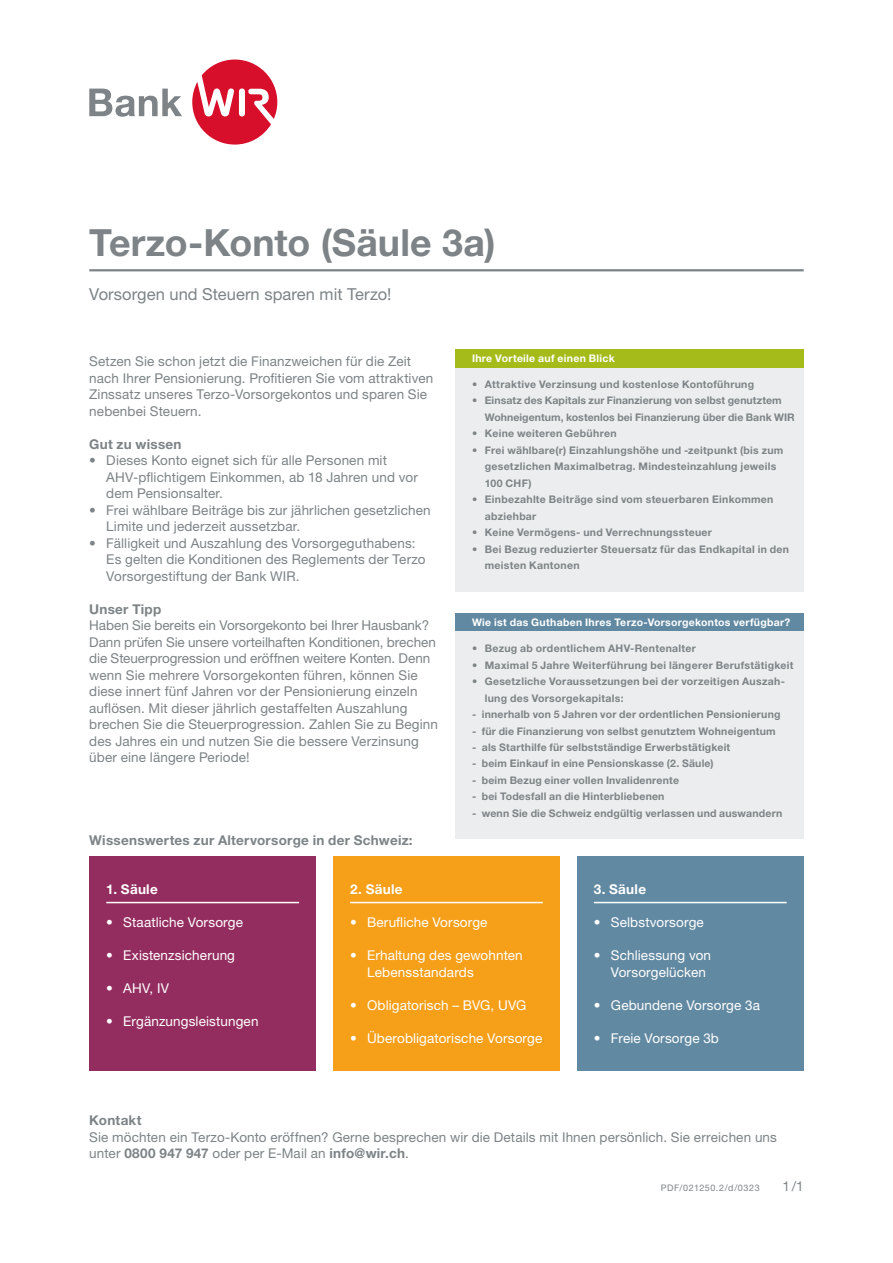
<style>
.page{position:relative;width:893px;height:1263px;background:#fff}
.page>*{position:absolute;margin:0;border:0;box-sizing:border-box;transform-origin:0 0}
.t1{font:700 37.5px "Helvetica Neue LT Pro";color:#7d8386}
.t2{font:16.5px "Helvetica Neue LT Pro";color:#7d8386}
.t3{font:13.5px/16.5px "Helvetica Neue LT Pro";letter-spacing:.01em;color:#7d8386}
.t4{font:13.5px/16.5px "Helvetica Neue LT Pro";letter-spacing:.01em;color:#fff}
.t5{font:700 13.5px "Helvetica Neue LT Pro";letter-spacing:.02em;color:#7d8386}
.t6{font:700 13.5px "Helvetica Neue LT Pro";letter-spacing:.02em;color:#fff}
.t7{font:700 10.5px/16.5px "Helvetica Neue LT Pro";letter-spacing:.025em;color:#7d8386}
.t8{font:700 10.5px/16.5px "Helvetica Neue LT Pro";letter-spacing:.005em;color:#7d8386}
.t9{font:700 10.5px "Helvetica Neue LT Pro";letter-spacing:.025em;color:#fff}
.t10{font:9px "Helvetica Neue LT Pro";letter-spacing:.06em;color:#7d8386}
.s1{font-weight:700}
</style>
<div class="page">
<hr style="left:89px;top:269px;width:715px;height:2px;background:#7d8386">
<div style="left:455px;top:350px;width:349px;height:18px;background:#a5bb1a"></div>
<div style="left:455px;top:368px;width:349px;height:223px;background:#ecedee"></div>
<div style="left:455px;top:614px;width:349px;height:18px;background:#6289a2"></div>
<div style="left:455px;top:632px;width:349px;height:207px;background:#ecedee"></div>
<div style="left:89px;top:857px;width:227px;height:214px;background:#942d5f"></div>
<hr style="left:106px;top:902px;width:193px;height:1px;background:#fff">
<div style="left:333px;top:857px;width:227px;height:214px;background:#f69f19"></div>
<hr style="left:350px;top:902px;width:193px;height:1px;background:#fff">
<div style="left:577px;top:857px;width:227px;height:214px;background:#6289a2"></div>
<hr style="left:594px;top:902px;width:193px;height:1px;background:#fff">
<svg style="left:192px;top:60px;width:85px;height:85px"></svg>
<svg style="left:89px;top:89px;width:93px;height:28px"></svg>
<h1 class="t1" style="left:89px;top:220px;width:408px">Terzo-Konto (Säule 3a)</h1>
<p class="t2" style="left:89px;top:284px;width:304px">Vorsorgen und Steuern sparen mit Terzo!</p>
<p class="t3" style="left:89px;top:353px;width:345px">Setzen Sie schon jetzt die Finanzweichen für die Zeit nach Ihrer Pensionierung. Profitieren Sie vom attraktiven Zinssatz unseres Terzo-Vorsorgekontos und sparen Sie nebenbei Steuern.</p>
<p class="t5" style="left:89px;top:435px;width:94px">Gut zu wissen</p>
<p class="t3" style="left:106px;top:452px;width:313px;text-indent:-17px">• Dieses Konto eignet sich für alle Personen mit<br>AHV-pflichtigem Einkommen, ab 18 Jahren und vor dem Pensionsalter.</p>
<p class="t3" style="left:106px;top:501px;width:326px;text-indent:-17px">• Frei wählbare Beiträge bis zur jährlichen gesetzlichen<br>Limite und jederzeit aussetzbar.</p>
<p class="t3" style="left:106px;top:534px;width:321px;text-indent:-17px">• Fälligkeit und Auszahlung des Vorsorgeguthabens:<br>Es gelten die Konditionen des Reglements der Terzo<br>Vorsorgestiftung der Bank WIR.</p>
<p class="t5" style="left:89px;top:600px;width:74px">Unser Tipp</p>
<p class="t3" style="left:89px;top:617px;width:350px">Haben Sie bereits ein Vorsorgekonto bei Ihrer Hausbank?<br>Dann prüfen Sie unsere vorteilhaften Konditionen, brechen die Steuerprogression und eröffnen weitere Konten. Denn wenn Sie mehrere Vorsorgekonten führen, können Sie diese innert fünf Jahren vor der Pensionierung einzeln auflösen. Mit dieser jährlich gestaffelten Auszahlung brechen Sie die Steuerprogression. Zahlen Sie zu Beginn des Jahres ein und nutzen Sie die bessere Verzinsung über eine längere Periode!</p>
<p class="t5" style="left:89px;top:831px;width:325px">Wissenswertes zur Altervorsorge in der Schweiz:</p>
<p class="t9" style="left:472px;top:352px;width:144px">Ihre Vorteile auf einen Blick</p>
<p class="t7" style="left:472px;top:376px;width:284px">• Attraktive Verzinsung und kostenlose Kontoführung</p>
<p class="t8" style="left:485px;top:392px;width:311px;text-indent:-13px">• Einsatz des Kapitals zur Finanzierung von selbst genutztem<br>Wohneigentum, kostenlos bei Finanzierung über die Bank WIR</p>
<p class="t7" style="left:472px;top:425px;width:146px">• Keine weiteren Gebühren</p>
<p class="t7" style="left:485px;top:442px;width:300px;text-indent:-13px">• Frei wählbare(r) Einzahlungshöhe und -zeitpunkt (bis zum gesetzlichen Maximalbetrag. Mindesteinzahlung jeweils<br>100 CHF)</p>
<p class="t7" style="left:485px;top:491px;width:290px;text-indent:-13px">• Einbezahlte Beiträge sind vom steuerbaren Einkommen abziehbar</p>
<p class="t7" style="left:472px;top:524px;width:241px">• Keine Vermögens- und Verrechnungssteuer</p>
<p class="t7" style="left:485px;top:541px;width:306px;text-indent:-13px">• Bei Bezug reduzierter Steuersatz für das Endkapital in den meisten Kantonen</p>
<p class="t9" style="left:472px;top:616px;width:320px">Wie ist das Guthaben Ihres Terzo-Vorsorgekontos verfügbar?</p>
<p class="t7" style="left:472px;top:640px;width:225px">• Bezug ab ordentlichem AHV-Rentenalter</p>
<p class="t7" style="left:472px;top:656px;width:323px">• Maximal 5 Jahre Weiterführung bei längerer Berufstätigkeit</p>
<p class="t7" style="left:485px;top:673px;width:302px;text-indent:-13px">• Gesetzliche Voraussetzungen bei der vorzeitigen Auszah&shy;lung des Vorsorgekapitals:</p>
<p class="t7" style="left:472px;top:706px;width:310px">- innerhalb von 5 Jahren vor der ordentlichen Pensionierung</p>
<p class="t7" style="left:472px;top:722px;width:305px">- für die Finanzierung von selbst genutztem Wohneigentum</p>
<p class="t7" style="left:472px;top:739px;width:260px">- als Starthilfe für selbstständige Erwerbstätigkeit</p>
<p class="t7" style="left:472px;top:755px;width:243px">- beim Einkauf in eine Pensionskasse (2. Säule)</p>
<p class="t7" style="left:472px;top:772px;width:209px">- beim Bezug einer vollen Invalidenrente</p>
<p class="t7" style="left:472px;top:788px;width:194px">- bei Todesfall an die Hinterbliebenen</p>
<p class="t7" style="left:472px;top:805px;width:312px">- wenn Sie die Schweiz endgültig verlassen und auswandern</p>
<p class="t6" style="left:106px;top:881px;width:53px">1. Säule</p>
<p class="t4" style="left:106px;top:914px;width:138px">• Staatliche Vorsorge</p>
<p class="t4" style="left:106px;top:947px;width:130px">• Existenzsicherung</p>
<p class="t4" style="left:106px;top:980px;width:64px">• AHV, IV</p>
<p class="t4" style="left:106px;top:1013px;width:154px">• Ergänzungsleistungen</p>
<p class="t6" style="left:350px;top:881px;width:54px">2. Säule</p>
<p class="t4" style="left:350px;top:914px;width:139px">• Berufliche Vorsorge</p>
<p class="t4" style="left:367px;top:947px;width:157px;text-indent:-17px">• Erhaltung des gewohnten<br>Lebensstandards</p>
<p class="t4" style="left:350px;top:996px;width:178px">• Obligatorisch – BVG, UVG</p>
<p class="t4" style="left:350px;top:1029px;width:194px">• Überobligatorische Vorsorge</p>
<p class="t6" style="left:594px;top:881px;width:54px">3. Säule</p>
<p class="t4" style="left:594px;top:914px;width:111px">• Selbstvorsorge</p>
<p class="t4" style="left:611px;top:947px;width:102px;text-indent:-17px">• Schliessung von<br>Vorsorgelücken</p>
<p class="t4" style="left:594px;top:996px;width:168px">• Gebundene Vorsorge 3a</p>
<p class="t4" style="left:594px;top:1029px;width:127px">• Freie Vorsorge 3b</p>
<p class="t5" style="left:89px;top:1112px;width:54px">Kontakt</p>
<p class="t3" style="left:89px;top:1128px;width:689px">Sie möchten ein Terzo-Konto eröffnen? Gerne besprechen wir die Details mit Ihnen persönlich. Sie erreichen uns unter <span class="s1">0800 947 947</span> oder per E-Mail an <span class="s1">info@wir.ch</span>.</p>
<p class="t10" style="left:661px;top:1182px;width:100px">PDF/021250.2/d/0323</p>
<p class="t3" style="left:783px;top:1178px;width:23px">1/1</p>
</div>
